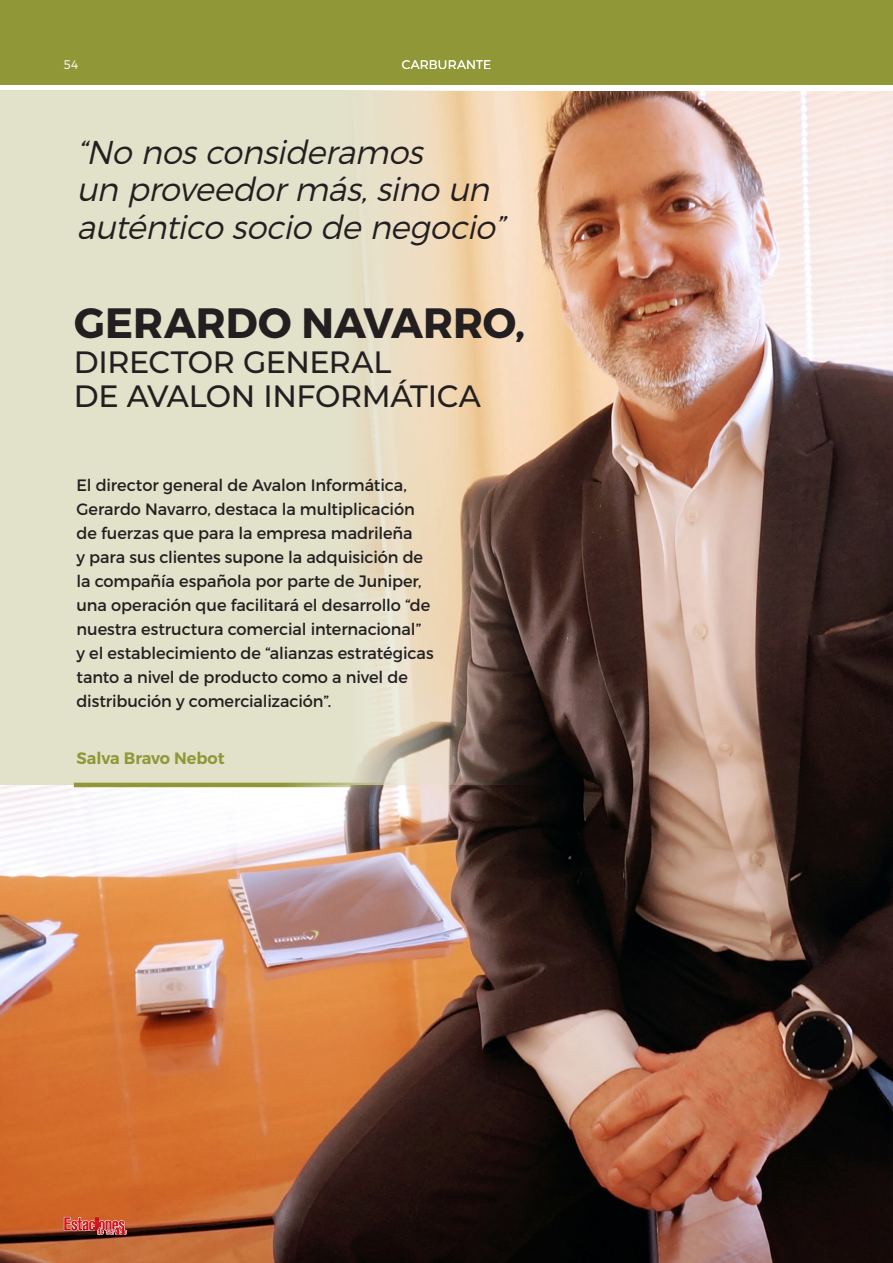
<style>
.page{position:relative;width:893px;height:1263px;background:#fff}
.page>*{position:absolute;margin:0;border:0;box-sizing:border-box;transform-origin:0 0}
.E-nombre{font:700 42.45px "Montserrat";color:#231f20}
.E-cita{font:italic 300 33px/37.5px "Montserrat";color:#231f20}
.E-cargo{font:500 30.9px/34.7px "Montserrat";letter-spacing:-.01em;color:#231f20}
.E-entrada{font:16.5px/24px "Montserrat";letter-spacing:-.005em;color:#231f20}
.E-Autor{font:600 16.5px "Montserrat";color:#8f9736}
.t1{font:300 12.45px "Montserrat";letter-spacing:.01em;color:#fff}
</style>
<div class="page">
<div style="left:0;top:0;width:893px;height:85px;background:#8f9736"></div>
<img style="left:0;top:91px;width:893px;height:1172px">
<svg style="left:0;top:90px;width:561px;height:695px;background:#d9d0b8"></svg>
<svg style="left:74px;top:783px;width:325px;height:4px"></svg>
<svg style="left:872px;top:92px;width:21px;height:1171px;background:#554947"></svg>
<svg style="left:63px;top:1216px;width:64px;height:23px"></svg>
<p class="t1" style="left:64px;top:57px;width:16px">54</p>
<p class="t1" style="left:402px;top:57px;width:91px">CARBURANTE</p>
<p class="E-cita" style="left:77px;top:133px;width:437px">“No nosconsideramos<br>un proveedormás,sino un auténtico socio de negocio”</p>
<p class="E-nombre" style="left:74px;top:297px;width:453px">GERARDO NAVARRO,</p>
<p class="E-cargo" style="left:74px;top:343px;width:409px">DIRECTOR GENERAL<br>DE AVALON INFORMÁTICA</p>
<p class="E-entrada" style="left:77px;top:473px;width:359px">El director general de Avalon Informática, Gerardo Navarro, destaca la multiplicación de fuerzas que para la empresa madrileña<br>y para sus clientes supone la adquisición de la compañía española por parte de Juniper, una operación que facilitará el desarrollo “de nuestra estructura comercial internacional” y el establecimiento de “alianzas estratégicas tanto a nivel de producto como a nivel de distribución y comercialización”.</p>
<p class="E-Autor" style="left:77px;top:748px;width:150px">Salva Bravo Nebot</p>
</div>
